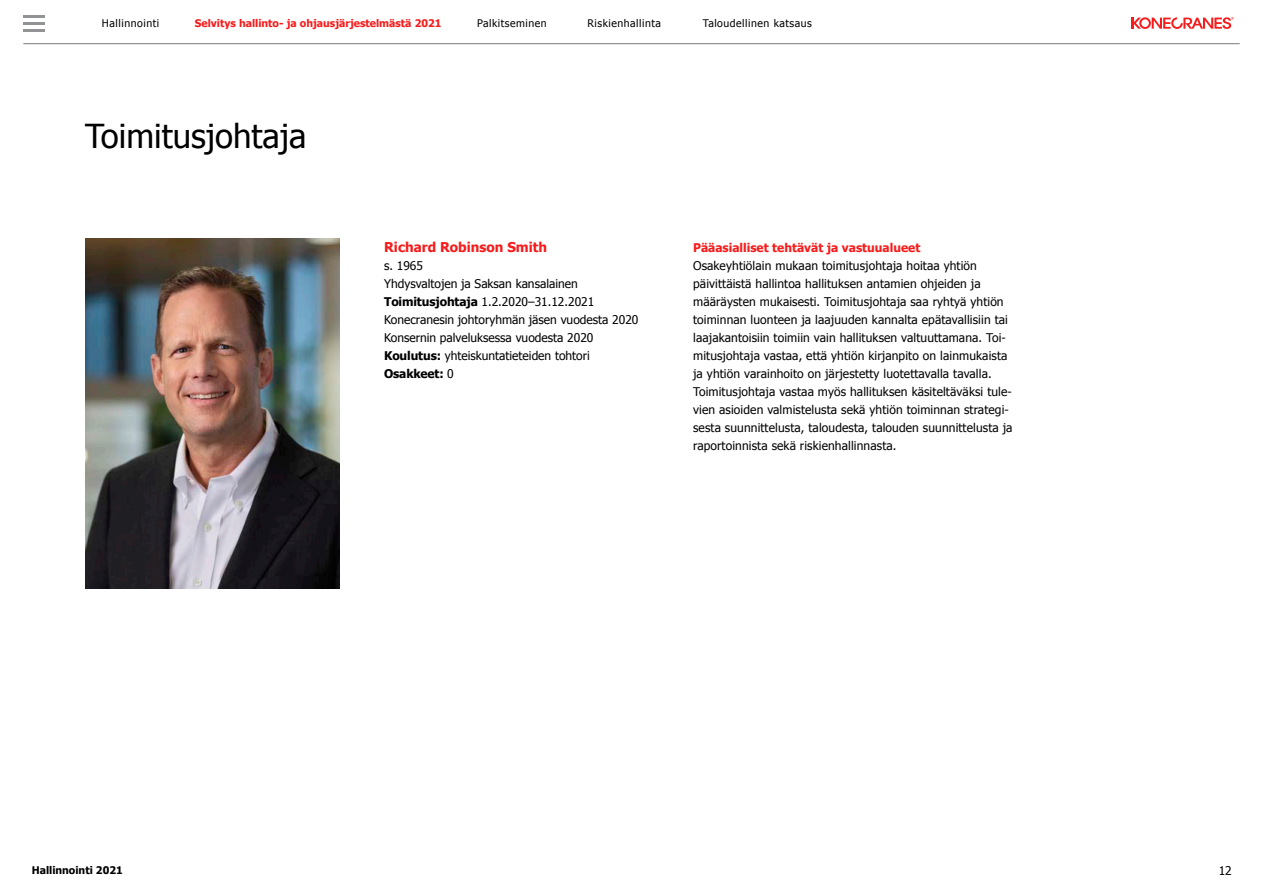
<style>
.page{position:relative;width:1263px;height:893px;background:#fff}
.page>*{position:absolute;margin:0;border:0;box-sizing:border-box;transform-origin:0 0}
.GOV_Otsikko_20_pt{font:33px "Tahoma";color:#000}
.GOV_LEIPIS_EN{font:700 13.5px "Tahoma";color:#f71c1c}
.LEIPIS_GOV_FI{font:12px/18px "Tahoma";letter-spacing:.01em;color:#000}
.GOV_Bulletit_EN{font:12px "Tahoma";color:#000}
.GOV_Väliotsikko_1_EN{font:700 12px "Tahoma";color:#f71c1c}
.GOV_Bulletit_EN-2{font:700 12px "Tahoma";letter-spacing:-.01em;color:#000}
.t1{font:10.5px "Tahoma";letter-spacing:.05em;color:#000}
.t2{font:700 10.5px "Tahoma";color:#f71c1c}
.t3{font:700 10.5px "Tahoma";color:#000}
.s1{font-weight:700}
.s2{font-weight:400}
</style>
<div class="page">
<img style="left:85px;top:239px;width:254px;height:350px">
<hr style="left:23px;top:43px;width:1217px;height:1px;background:#787878">
<hr style="left:23px;top:15px;width:22px;height:3px;background:#919395">
<hr style="left:23px;top:22px;width:22px;height:3px;background:#919395">
<hr style="left:23px;top:29px;width:22px;height:2px;background:#919395">
<svg style="left:1131px;top:17px;width:103px;height:12px"></svg>
<p class="t1" style="left:102px;top:17px;width:59px">Hallinnointi</p>
<p class="t2" style="left:195px;top:16px;width:248px">Selvitys hallinto- ja ohjausjärjestelmästä 2021</p>
<p class="t1" style="left:477px;top:17px;width:71px">Palkitseminen</p>
<p class="t1" style="left:587px;top:17px;width:75px">Riskienhallinta</p>
<p class="t1" style="left:703px;top:17px;width:111px">Taloudellinen katsaus</p>
<p class="GOV_Otsikko_20_pt" style="left:85px;top:114px;width:223px">Toimitusjohtaja</p>
<p class="GOV_LEIPIS_EN" style="left:384px;top:238px;width:165px">Richard Robinson Smith</p>
<p class="GOV_Bulletit_EN" style="left:384px;top:258px;width:40px">s. 1965</p>
<p class="GOV_Bulletit_EN" style="left:384px;top:276px;width:195px">Yhdysvaltojen ja Saksan kansalainen</p>
<p class="GOV_Bulletit_EN" style="left:384px;top:294px;width:212px"><span class="s1">Toimitusjohtaja</span> 1.2.2020–31.12.2021</p>
<p class="GOV_Bulletit_EN" style="left:384px;top:312px;width:256px">Konecranesin johtoryhmän jäsen vuodesta 2020</p>
<p class="GOV_Bulletit_EN" style="left:384px;top:330px;width:211px">Konsernin palveluksessa vuodesta 2020</p>
<p class="GOV_Bulletit_EN" style="left:384px;top:348px;width:207px"><span class="s1">Koulutus:</span> yhteiskuntatieteiden tohtori</p>
<p class="GOV_Bulletit_EN-2" style="left:384px;top:365px;width:71px">Osakkeet: <span class="s2">0</span></p>
<p class="GOV_Väliotsikko_1_EN" style="left:693px;top:239px;width:229px">Pääasialliset tehtävät ja vastuualueet</p>
<p class="LEIPIS_GOV_FI" style="left:693px;top:256px;width:321px">Osakeyhtiölain mukaan toimitusjohtaja hoitaa yhtiön päivittäistä hallintoa hallituksen antamien ohjeiden ja määräysten mukaisesti. Toimitusjohtaja saa ryhtyä yhtiön toiminnan luonteen ja laajuuden kannalta epätavallisiin tai laajakantoisiin toimiin vain hallituksen valtuuttamana. Toi&shy;mitusjohtaja vastaa, että yhtiön kirjanpito on lainmukaista ja yhtiön varainhoito on järjestetty luotettavalla tavalla.<br>Toimitusjohtaja vastaa myös hallituksen käsiteltäväksi tule&shy;vien asioiden valmistelusta sekä yhtiön toiminnan strategi&shy;sesta suunnittelusta, taloudesta, talouden suunnittelusta ja raportoinnista sekä riskienhallinnasta.</p>
<p class="t3" style="left:32px;top:863px;width:93px">Hallinnointi 2021</p>
<p class="LEIPIS_GOV_FI" style="left:1219px;top:861px;width:15px">12</p>
</div>
